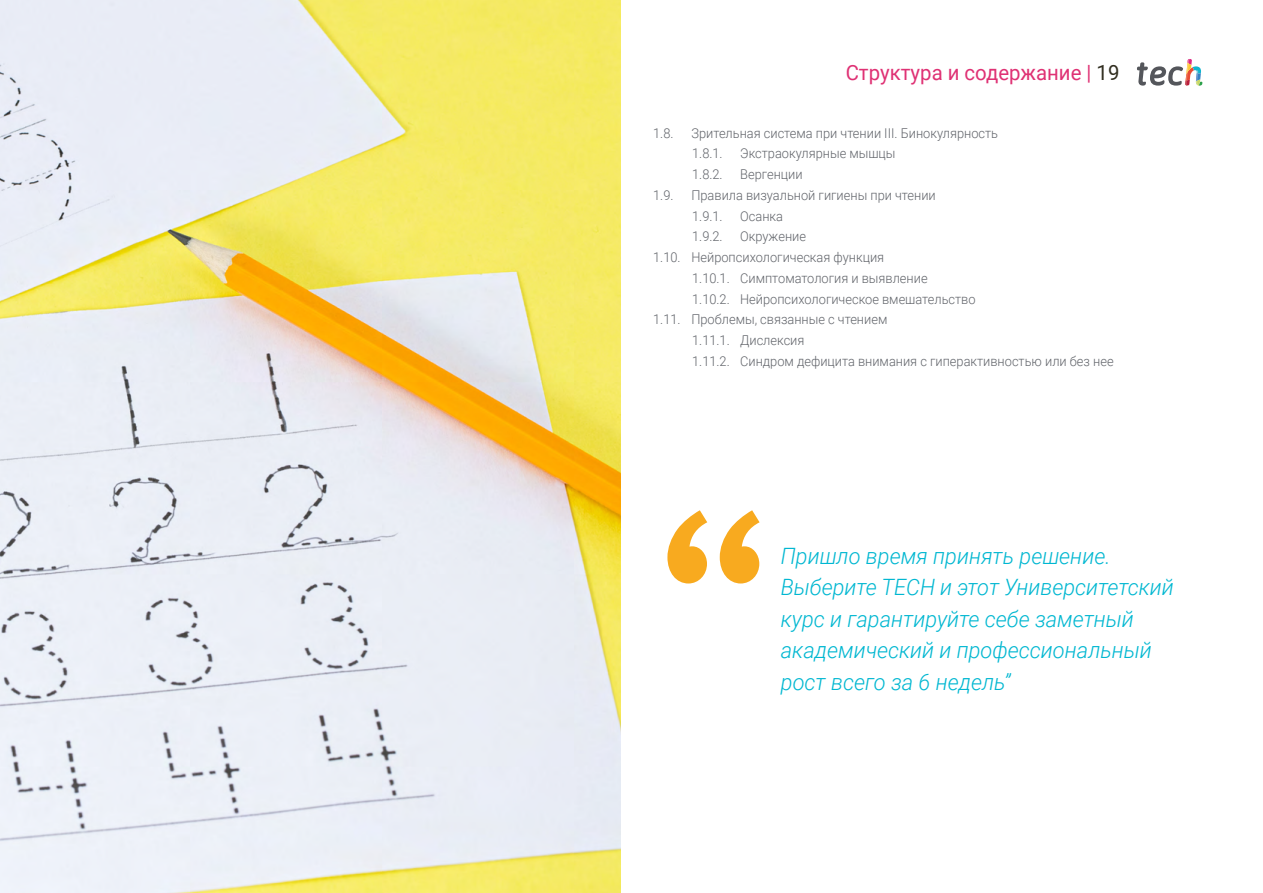
<style>
.page{position:relative;width:1263px;height:893px;background:#fff}
.page>*{position:absolute;margin:0;border:0;box-sizing:border-box;transform-origin:0 0}
.t1{font:italic 300 22.5px/31.5px "Roboto";color:#00b7d1}
.t2{font:21px "Roboto";color:#df3174}
.t3{font:300 13.5px/20.7px "Roboto";color:#61646a;scale:.95 1}
.s1{color:#312e20}
</style>
<div class="page">
<img style="left:0;top:0;width:621px;height:893px">
<svg style="left:667px;top:510px;width:92px;height:73px"></svg>
<svg style="left:1137px;top:59px;width:65px;height:27px"></svg>
<h2 class="t2" style="left:846px;top:57px;width:275px">Структура и содержание | <span class="s1">19</span></h2>
<p class="t3" style="left:653px;top:122px;width:23px">1.8.</p>
<p class="t3" style="left:691px;top:122px;width:324px">Зрительная система при чтении III. Бинокулярность<br>1.8.1.</p>
<p class="t3" style="left:740px;top:143px;width:165px">Экстраокулярные мышцы</p>
<p class="t3" style="left:692px;top:164px;width:34px">1.8.2.</p>
<p class="t3" style="left:740px;top:164px;width:67px">Вергенции</p>
<p class="t3" style="left:653px;top:184px;width:23px">1.9.</p>
<p class="t3" style="left:691px;top:184px;width:259px">Правила визуальной гигиены при чтении<br>1.9.1.</p>
<p class="t3" style="left:740px;top:205px;width:47px">Осанка</p>
<p class="t3" style="left:692px;top:226px;width:34px">1.9.2.</p>
<p class="t3" style="left:740px;top:226px;width:71px">Окружение</p>
<p class="t3" style="left:653px;top:247px;width:245px">1.10. Нейропсихологическая функция</p>
<p class="t3" style="left:692px;top:267px;width:249px">1.10.1. Симптоматология и выявление</p>
<p class="t3" style="left:692px;top:288px;width:300px">1.10.2. Нейропсихологическое вмешательство</p>
<p class="t3" style="left:653px;top:309px;width:248px">1.11. Проблемы, связанные с чтением</p>
<p class="t3" style="left:692px;top:330px;width:120px">1.11.1. Дислексия</p>
<p class="t3" style="left:692px;top:350px;width:445px">1.11.2. Синдром дефицита внимания с гиперактивностью или без нее</p>
<h1 class="t1" style="left:781px;top:539px;width:394px">Пришло время принять решение.<br>Выберите TECH и этот Университетский курс и гарантируйте себе заметный академический и профессиональный рост всего за 6 недель”</h1>
</div>
